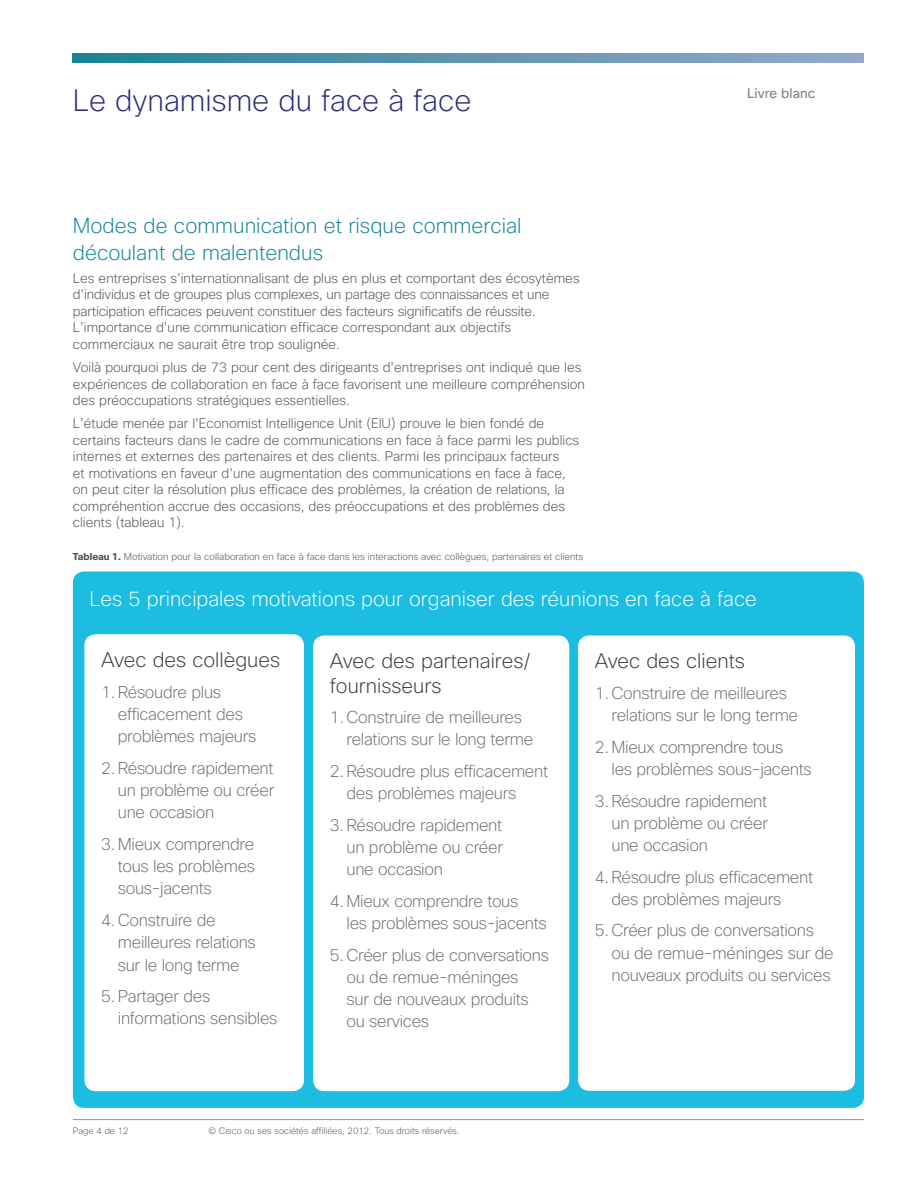
<style>
.page{position:relative;width:918px;height:1188px;background:#fff}
.page>*{position:absolute;margin:0;border:0;box-sizing:border-box;transform-origin:0 0}
.t1{font:200 30px "Cisco Sans";color:#2d2b78}
.Subhead_1{font:200 21px/27px "Cisco Sans";color:#108396}
.Subhead_2{font:200 20.4px "Cisco Sans";color:#fff}
.Subhead_2-2{font:200 20.4px/24.2px "Cisco Sans";color:#3a373d}
.chart{font:200 16.65px/22.4px "Cisco Sans";letter-spacing:-.02em;color:#6c6d70}
.Body_1{font:200 13.5px/16.5px "Cisco Sans";color:#4b4c4d}
.t2{font:13.5px "Cisco Sans";color:#808285}
.Body_1-2{font:200 9.75px "Cisco Sans";color:#4b4c4d}
.t3{font:200 9px "Cisco Sans";letter-spacing:.005em;color:#4b4c4d}
.s1{font-weight:700}
</style>
<div class="page">
<svg style="left:73px;top:54px;width:791px;height:8px"></svg>
<hr style="left:73px;top:1119px;width:791px;height:1px;background:#939598">
<div style="left:73px;top:572px;width:791px;height:536px;background:#1cbde0;border-radius:11px"></div>
<div style="left:84px;top:634px;width:220px;height:457px;background:#fff;border-radius:11px"></div>
<div style="left:313px;top:636px;width:256px;height:455px;background:#fff;border-radius:11px"></div>
<div style="left:578px;top:635px;width:277px;height:456px;background:#fff;border-radius:11px"></div>
<h1 class="t1" style="left:73px;top:81px;width:400px">Le dynamisme du face à face</h1>
<p class="t2" style="left:747px;top:84px;width:70px">Livre blanc</p>
<p class="Subhead_1" style="left:73px;top:212px;width:450px">Modes de communication et risque commercial découlant de malentendus</p>
<p class="Body_1" style="left:73px;top:270px;width:508px">Les entreprises s'internationnalisant de plus en plus et comportant des écosytèmes d'individus et de groupes plus complexes, un partage des connaissances et une participation efficaces peuvent constituer des facteurs significatifs de réussite.<br>L'importance d'une communication efficace correspondant aux objectifs commerciaux ne saurait être trop soulignée.</p>
<p class="Body_1" style="left:73px;top:359px;width:514px">Voilà pourquoi plus de 73 pour cent des dirigeants d'entreprises ont indiqué que les expériences de collaboration en face à face favorisent une meilleure compréhension des préoccupations stratégiques essentielles.</p>
<p class="Body_1" style="left:73px;top:415px;width:508px">L'étude menée par l'Economist Intelligence Unit (EIU) prouve le bien fondé de certains facteurs dans le cadre de communications en face à face parmi les publics internes et externes des partenaires et des clients. Parmi les principaux facteurs<br>et motivations en faveur d'une augmentation des communications en face à face, on peut citer la résolution plus efficace des problèmes, la création de relations, la compréhention accrue des occasions, des préoccupations et des problèmes des clients (tableau 1).</p>
<p class="Body_1-2" style="left:73px;top:550px;width:512px"><span class="s1">Tableau 1.</span> Motivation pour la collaboration en face à face dans les interactions avec collègues, partenaires et clients</p>
<p class="Subhead_2" style="left:90px;top:586px;width:669px">Les 5 principales motivations pour organiser des réunions en face à face</p>
<p class="Subhead_2-2" style="left:101px;top:648px;width:181px">Avec des collègues</p>
<p class="chart" style="left:118px;top:681px;width:140px;text-indent:-17px">1.Résoudre plus efficacement des problèmes majeurs</p>
<p class="chart" style="left:118px;top:757px;width:158px;text-align:justify;text-indent:-17px">2.Résoudre rapidement un problème ou créer une occasion</p>
<p class="chart" style="left:118px;top:833px;width:139px;text-align:justify;text-indent:-17px">3.Mieux comprendre tous les problèmes sous-jacents</p>
<p class="chart" style="left:118px;top:909px;width:140px;text-indent:-17px">4.Construire de meilleures relations sur le long terme</p>
<p class="chart" style="left:118px;top:985px;width:161px;text-indent:-17px">5.Partager des informations sensibles</p>
<p class="Subhead_2-2" style="left:330px;top:649px;width:203px">Avec des partenaires/ fournisseurs</p>
<p class="chart" style="left:347px;top:706px;width:188px;text-indent:-17px">1.Construire de meilleures relations sur le long terme</p>
<p class="chart" style="left:347px;top:760px;width:203px;text-indent:-17px">2.Résoudre plus efficacement des problèmes majeurs</p>
<p class="chart" style="left:347px;top:814px;width:158px;text-align:justify;text-indent:-17px">3.Résoudre rapidement un problème ou créer une occasion</p>
<p class="chart" style="left:347px;top:890px;width:202px;text-indent:-17px">4. Mieux comprendre tous<br>les problèmes sous-jacents</p>
<p class="chart" style="left:347px;top:943px;width:204px;text-indent:-17px">5.Créer plus de conversations ou de remue-méninges<br>sur de nouveaux produits ou services</p>
<p class="t3" style="left:73px;top:1125px;width:57px">Page 4 de 12</p>
<p class="t3" style="left:208px;top:1125px;width:253px">© Cisco ou ses sociétés affiliées, 2012. Tous droits réservés.</p>
<p class="Subhead_2-2" style="left:595px;top:649px;width:152px">Avec des clients</p>
<p class="chart" style="left:612px;top:682px;width:188px;text-indent:-17px">1. Construire de meilleures relations sur le long terme</p>
<p class="chart" style="left:612px;top:736px;width:202px;text-indent:-17px">2. Mieux comprendre tous<br>les problèmes sous-jacents</p>
<p class="chart" style="left:612px;top:789px;width:158px;text-align:justify;text-indent:-17px">3. Résoudre rapidement un problème ou créer une occasion</p>
<p class="chart" style="left:612px;top:865px;width:203px;text-indent:-17px">4. Résoudre plus efficacement des problèmes majeurs</p>
<p class="chart" style="left:612px;top:919px;width:224px;text-indent:-17px">5. Créer plus de conversations ou de remue-méninges sur de nouveaux produits ou services</p>
</div>
